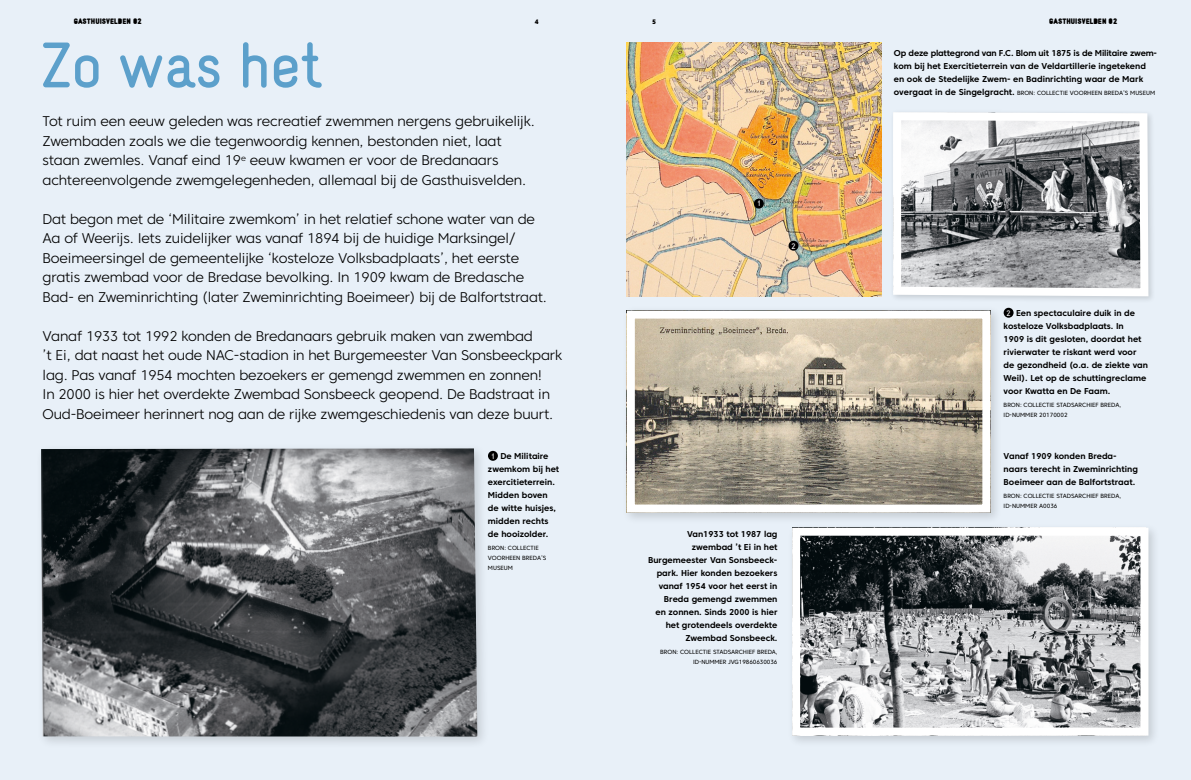
<style>
.page{position:relative;width:1191px;height:780px;background:#fff}
.page>*{position:absolute;margin:0;border:0;box-sizing:border-box;transform-origin:0 0}
.t1{font:56px "Naiv Bold Text";letter-spacing:-.01em;color:#5ca0cb}
.t2{font:300 14px/19.5px "Core Sans C 35";letter-spacing:-.01em;color:#000}
.t3{font:700 8.5px/13px "Core Sans C 65";color:#000}
.t4{font:900 7px "Naiv";color:#000}
.t5{font:7px "Naiv Bold Text";color:#fff}
.t6{font:800 6.5px "Core Sans C 85";color:#000}
.t7{font:6px/10px "Core Sans C 45";color:#000}
.s1{font-family:"Core Sans C 65";font-weight:700;font-size:8.5px}
.s2{font-family:"Naiv Bold Text";font-weight:400;font-size:7px;color:#fff}
</style>
<div class="page">
<div style="left:595px;top:0;width:596px;height:780px;background:#e8f0f8"></div>
<div style="left:0;top:0;width:595px;height:780px;background:#e8f0f8"></div>
<svg style="left:893px;top:112px;width:259px;height:188px;background:#a3a5a7"></svg>
<img style="left:626px;top:43px;width:255px;height:253px">
<div style="left:488px;top:451px;width:10px;height:10px;background:#000;border-radius:50%"></div>
<div style="left:1003px;top:308px;width:10px;height:10px;background:#000;border-radius:50%"></div>
<div style="left:35px;top:442px;width:455px;height:307px;background:#000;opacity:.15"></div>
<img style="left:41px;top:448px;width:436px;height:288px">
<div style="left:787px;top:522px;width:373px;height:225px;background:#000;opacity:.15"></div>
<img style="left:801px;top:536px;width:338px;height:190px">
<div style="left:792px;top:527px;width:356px;height:208px;border:8px solid #fff"></div>
<div style="left:621px;top:305px;width:380px;height:219px;background:#000;opacity:.15"></div>
<img style="left:636px;top:319px;width:345px;height:184px">
<div style="left:627px;top:310px;width:363px;height:202px;border:8px solid #fff"></div>
<div style="left:754px;top:199px;width:10px;height:9px;background:#000;border-radius:50%"></div>
<div style="left:788px;top:241px;width:10px;height:10px;background:#000;border-radius:50%"></div>
<p class="t4" style="left:74px;top:17px;width:70px">GASTHUISVELDEN 02</p>
<p class="t6" style="left:535px;top:17px;width:5px">4</p>
<p class="t6" style="left:652px;top:17px;width:5px">5</p>
<p class="t4" style="left:1049px;top:17px;width:70px">GASTHUISVELDEN 02</p>
<h1 class="t1" style="left:41px;top:29px;width:283px">Zo was het</h1>
<p class="t3" style="left:894px;top:46px;width:265px">Op deze plattegrond van F.C. Blom uit 1875 is de Militaire zwem&shy;kom bij het Exercitieterrein van de Veldartillerie ingetekend en ook de Stedelijke Zwem- en Badinrichting waar de Mark</p>
<p class="t7" style="left:894px;top:87px;width:263px"><span class="s1">overgaat in de Singelgracht.</span> BRON: COLLECTIE VOORHEEN BREDA’S MUSEUM</p>
<p class="t2" style="left:43px;top:111px;width:494px">Tot ruim een eeuw geleden was recreatief zwemmen nergens gebruikelijk.<br>Zwembaden zoals we die tegenwoordig kennen, bestonden niet, laat staan zwemles. Vanaf eind 19<sup>e</sup> eeuw kwamen er voor de Bredanaars achtereenvolgende zwemgelegenheden, allemaal bij de Gasthuisvelden.</p>
<p class="t2" style="left:43px;top:209px;width:506px">Dat begon met de ‘Militaire zwemkom’ in het relatief schone water van de Aa of Weerijs. Iets zuidelijker was vanaf 1894 bij de huidige Marksingel/ Boeimeersingel de gemeentelijke ‘kosteloze Volksbadplaats’, het eerste gratis zwembad voor de Bredase bevolking. In 1909 kwam de Bredasche Bad- en Zweminrichting (later Zweminrichting Boeimeer) bij de Balfortstraat.</p>
<p class="t2" style="left:43px;top:326px;width:521px">Vanaf 1933 tot 1992 konden de Bredanaars gebruik maken van zwembad<br>’t Ei, dat naast het oude NAC-stadion in het Burgemeester Van Sonsbeeckpark lag. Pas vanaf 1954 mochten bezoekers er gemengd zwemmen en zonnen!<br>In 2000 is hier het overdekte Zwembad Sonsbeeck geopend. De Badstraat in Oud-Boeimeer herinnert nog aan de rijke zwemgeschiedenis van deze buurt.</p>
<p class="t3" style="left:488px;top:449px;width:73px;text-indent:3px"><span class="s2">1</span> De Militaire zwemkom bij het exercitieterrein.<br>Midden boven de witte huisjes, midden rechts de hooizolder.</p>
<p class="t7" style="left:488px;top:542px;width:60px">BRON: COLLECTIE<br>VOORHEEN BREDA’S<br>MUSEUM</p>
<p class="t5" style="left:757px;top:199px;width:5px">1</p>
<p class="t5" style="left:791px;top:241px;width:6px">2</p>
<p class="t3" style="left:648px;top:527px;width:131px;text-align:right">Van1933 tot 1987 lag zwembad ’t Ei in het<br>Burgemeester Van Sonsbeeck&shy;park. Hier konden bezoekers vanaf 1954 voor het eerst in<br>Breda gemengd zwemmen<br>en zonnen. Sinds 2000 is hier het grotendeels overdekte<br>Zwembad Sonsbeeck.</p>
<p class="t7" style="left:660px;top:646px;width:119px;text-align:right">BRON: COLLECTIE STADSARCHIEF BREDA,<br>ID-NUMMER JVG19860630036</p>
<p class="t3" style="left:1003px;top:306px;width:146px;text-indent:3px"><span class="s2">2</span> Een spectaculaire duik in de kosteloze Volksbadplaats. In<br>1909 is dit gesloten, doordat het rivierwater te riskant werd voor de gezondheid (o.a. de ziekte van<br>Weil). Let op de schuttingreclame voor Kwatta en De Faam.</p>
<p class="t7" style="left:1003px;top:399px;width:119px">BRON: COLLECTIE STADSARCHIEF BREDA,<br>ID-NUMMER 20170002</p>
<p class="t3" style="left:1003px;top:449px;width:136px">Vanaf 1909 konden Breda&shy;naars terecht in Zweminrichting<br>Boeimeer aan de Balfortstraat.</p>
<p class="t7" style="left:1003px;top:490px;width:119px">BRON: COLLECTIE STADSARCHIEF BREDA,<br>ID-NUMMER A0036</p>
</div>
